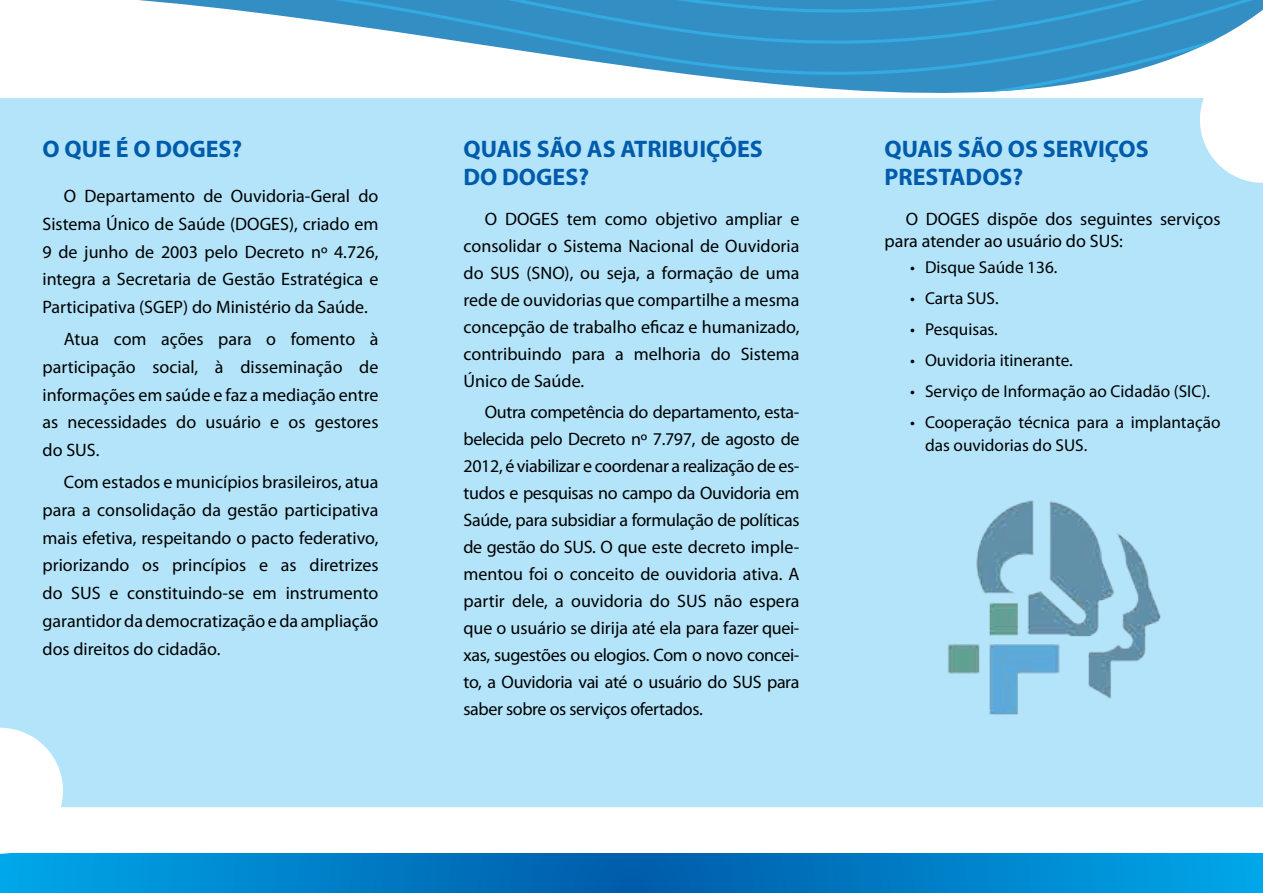
<style>
.page{position:relative;width:1263px;height:893px;background:#fff}
.page>*{position:absolute;margin:0;border:0;box-sizing:border-box;transform-origin:0 0}
.t1{font:700 24px/27.6px "Myriad Pro";color:#005baa}
.t2{font:18px/27px "Myriad Pro";color:#000;text-align:justify}
.t3{font:17.25px/22.6px "Myriad Pro";color:#000}
</style>
<div class="page">
<div style="left:0;top:111px;width:1263px;height:697px;background:#b3e4fa"></div>
<svg style="left:0;top:854px;width:1263px;height:39px"></svg>
<img style="left:934px;top:493px;width:237px;height:234px">
<svg style="left:0;top:0;width:1263px;height:111px"></svg>
<svg style="left:1200px;top:57px;width:63px;height:126px"></svg>
<svg style="left:0;top:728px;width:63px;height:126px"></svg>
<h1 class="t1" style="left:43px;top:135px;width:201px">O QUE É O DOGES?</h1>
<p class="t2" style="left:43px;top:182px;width:337px;line-height:27.8px;text-indent:21px">O Departamento de Ouvidoria-Geral do Sistema Único de Saúde (DOGES), criado em 9 de junho de 2003 pelo Decreto nº 4.726, integra a Secretaria de Gestão Estratégica e Participativa (SGEP) do Ministério da Saúde.</p>
<p class="t2" style="left:43px;top:325px;width:337px;line-height:27.8px;text-indent:21px">Atua com ações para o fomento à participação social, à disseminação de informações em saúde e faz a mediação entre as necessidades do usuário e os gestores do SUS.</p>
<p class="t2" style="left:43px;top:468px;width:337px;line-height:27.8px;text-indent:21px">Com estados e municípios brasileiros, atua para a consolidação da gestão participativa mais efetiva, respeitando o pacto federativo, priorizando os princípios e as diretrizes do SUS e constituindo-se em instrumento garantidor da democratização e da ampliação dos direitos do cidadão.</p>
<h1 class="t1" style="left:463px;top:135px;width:301px">QUAIS SÃO AS ATRIBUIÇÕES<br>DO DOGES?</h1>
<p class="t2" style="left:463px;top:205px;width:337px;text-indent:21px">O DOGES tem como objetivo ampliar e consolidar o Sistema Nacional de Ouvidoria do SUS (SNO), ou seja, a formação de uma rede de ouvidorias que compartilhe a mesma concepção de trabalho eficaz e humanizado, contribuindo para a melhoria do Sistema Único de Saúde.</p>
<p class="t2" style="left:463px;top:398px;width:337px;text-indent:21px">Outra competência do departamento, esta&shy;belecida pelo Decreto nº 7.797, de agosto de 2012, é viabilizar e coordenar a realização de es&shy;tudos e pesquisas no campo da Ouvidoria em Saúde, para subsidiar a formulação de políticas de gestão do SUS. O que este decreto imple&shy;mentou foi o conceito de ouvidoria ativa. A partir dele, a ouvidoria do SUS não espera que o usuário se dirija até ela para fazer quei&shy;xas, sugestões ou elogios. Com o novo concei&shy;to, a Ouvidoria vai até o usuário do SUS para saber sobre os serviços ofertados.</p>
<h1 class="t1" style="left:884px;top:135px;width:266px">QUAIS SÃO OS SERVIÇOS<br>PRESTADOS?</h1>
<p class="t2" style="left:884px;top:207px;width:337px;line-height:22.6px;text-indent:21px">O DOGES dispõe dos seguintes serviços para atender ao usuário do SUS:</p>
<p class="t3" style="left:910px;top:255px;width:149px">• Disque Saúde 136.</p>
<p class="t3" style="left:910px;top:286px;width:90px">• Carta SUS.</p>
<p class="t3" style="left:910px;top:318px;width:89px">• Pesquisas.</p>
<p class="t3" style="left:910px;top:349px;width:164px">• Ouvidoria itinerante.</p>
<p class="t3" style="left:910px;top:380px;width:302px">• Serviço de Informação ao Cidadão (SIC).</p>
<p class="t3" style="left:925px;top:411px;width:297px;text-indent:-15px">• Cooperação técnica para a implantação das ouvidorias do SUS.</p>
</div>
